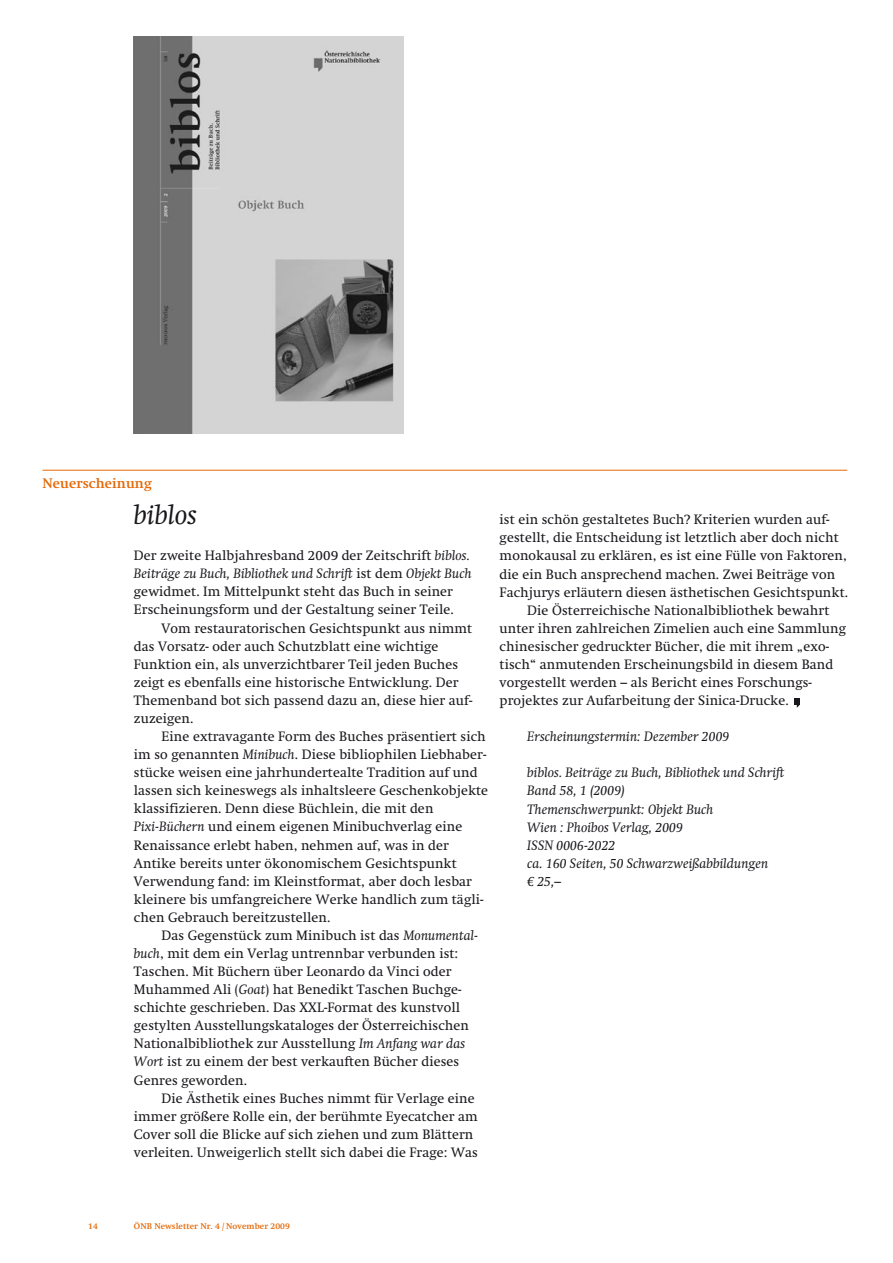
<style>
.page{position:relative;width:893px;height:1263px;background:#fff}
.page>*{position:absolute;margin:0;border:0;box-sizing:border-box;transform-origin:0 0}
.t1{font:italic 27px "Swift";letter-spacing:.01em;color:#1a171c}
.t2{font:13.5px/18.1px "Swift";letter-spacing:.01em;color:#1a171c}
.t3{font:italic 13.5px/18.1px "Swift";letter-spacing:.01em;color:#1a171c}
.t4{font:700 13.5px "Swift";letter-spacing:.01em;color:#e46a0a}
.t5{font:700 8.25px "Swift";letter-spacing:.01em;color:#e46a0a}
.s1{font-style:italic}
</style>
<div class="page">
<hr style="left:43px;top:470px;width:804px;height:1px;background:#e46a0a">
<img style="left:134px;top:36px;width:270px;height:398px">
<div style="left:794px;top:698px;width:6px;height:7px;background:#1a171c"></div>
<p class="t4" style="left:43px;top:475px;width:111px">Neuerscheinung</p>
<h1 class="t1" style="left:134px;top:499px;width:65px">biblos</h1>
<p class="t2" style="left:134px;top:547px;width:339px">Der zweite Halbjahresband 2009 der Zeitschrift <span class="s1">biblos.<br>Beiträge zu Buch, Bibliothek und Schrift</span> ist dem <span class="s1">Objekt Buch </span>gewidmet. Im Mittelpunkt steht das Buch in seiner Erscheinungsform und der Gestaltung seiner Teile.</p>
<p class="t2" style="left:134px;top:619px;width:340px;text-indent:28px">Vom restauratorischen Gesichtspunkt aus nimmt das Vorsatz- oder auch Schutzblatt eine wichtige Funktion ein, als unverzichtbarer Teil jeden Buches zeigt es ebenfalls eine historische Entwicklung. Der Themenband bot sich passend dazu an, diese hier auf&shy;zuzeigen.</p>
<p class="t2" style="left:134px;top:727px;width:356px;text-indent:28px">Eine extravagante Form des Buches präsentiert sich im so genannten <span class="s1">Minibuch</span>. Diese bibliophilen Liebhaber&shy;stücke weisen eine jahrhundertealte Tradition auf und lassen sich keineswegs als inhaltsleere Geschenkobjekte klassifizieren. Denn diese Büchlein, die mit den <span class="s1">Pixi-Büchern</span> und einem eigenen Minibuchverlag eine Renaissance erlebt haben, nehmen auf, was in der Antike bereits unter ökonomischem Gesichtspunkt Verwendung fand: im Kleinstformat, aber doch lesbar kleinere bis umfangreichere Werke handlich zum tägli&shy;chen Gebrauch bereitzustellen.</p>
<p class="t2" style="left:134px;top:926px;width:345px;text-indent:28px">Das Gegenstück zum Minibuch ist das <span class="s1">Monumental&shy;buch</span>, mit dem ein Verlag untrennbar verbunden ist:<br>Taschen. Mit Büchern über Leonardo da Vinci oder Muhammed Ali (<span class="s1">Goat</span>) hat Benedikt Taschen Buchge&shy;schichte geschrieben. Das XXL-Format des kunstvoll gestylten Ausstellungskataloges der Österreichischen Nationalbibliothek zur Ausstellung <span class="s1">Im Anfang war das Wort</span> ist zu einem der best verkauften Bücher dieses Genres geworden.</p>
<p class="t2" style="left:134px;top:1089px;width:345px;text-indent:28px">Die Ästhetik eines Buches nimmt für Verlage eine immer größere Rolle ein, der berühmte Eyecatcher am Cover soll die Blicke auf sich ziehen und zum Blättern verleiten. Unweigerlich stellt sich dabei die Frage: Was</p>
<p class="t2" style="left:500px;top:511px;width:331px">ist ein schön gestaltetes Buch? Kriterien wurden auf-</p>
<p class="t2" style="left:500px;top:529px;width:340px">gestellt, die Entscheidung ist letztlich aber doch nicht</p>
<p class="t2" style="left:500px;top:547px;width:349px">monokausal zu erklären, es ist eine Fülle von Faktoren,</p>
<p class="t2" style="left:500px;top:565px;width:337px">die ein Buch ansprechend machen. Zwei Beiträge von</p>
<p class="t2" style="left:500px;top:583px;width:350px">Fachjurys erläutern diesen ästhetischen Gesichtspunkt.</p>
<p class="t2" style="left:527px;top:601px;width:304px">Die Österreichische Nationalbibliothek bewahrt</p>
<p class="t2" style="left:500px;top:619px;width:348px">unter ihren zahlreichen Zimelien auch eine Sammlung</p>
<p class="t2" style="left:500px;top:637px;width:331px">chinesischer gedruckter Bücher, die mit ihrem „exo-</p>
<p class="t2" style="left:500px;top:655px;width:335px">tisch“ anmutenden Erscheinungsbild in diesem Band</p>
<p class="t2" style="left:500px;top:673px;width:314px">vorgestellt werden – als Bericht eines Forschungs-</p>
<p class="t2" style="left:500px;top:691px;width:291px">projektes zur Aufarbeitung der Sinica-Drucke.</p>
<p class="t3" style="left:527px;top:727px;width:204px">Erscheinungstermin: Dezember 2009</p>
<p class="t3" style="left:527px;top:764px;width:259px">biblos. Beiträge zu Buch, Bibliothek und Schrift<br>Band 58, 1 (2009)<br>Themenschwerpunkt: Objekt Buch<br>Wien : Phoibos Verlag, 2009<br>ISSN 0006-2022<br>ca. 160 Seiten, 50 Schwarzweißabbildungen<br>€ 25,–</p>
<p class="t5" style="left:88px;top:1221px;width:11px">14</p>
<p class="t5" style="left:134px;top:1221px;width:157px">ÖNB Newsletter Nr. 4 / November 2009</p>
</div>
